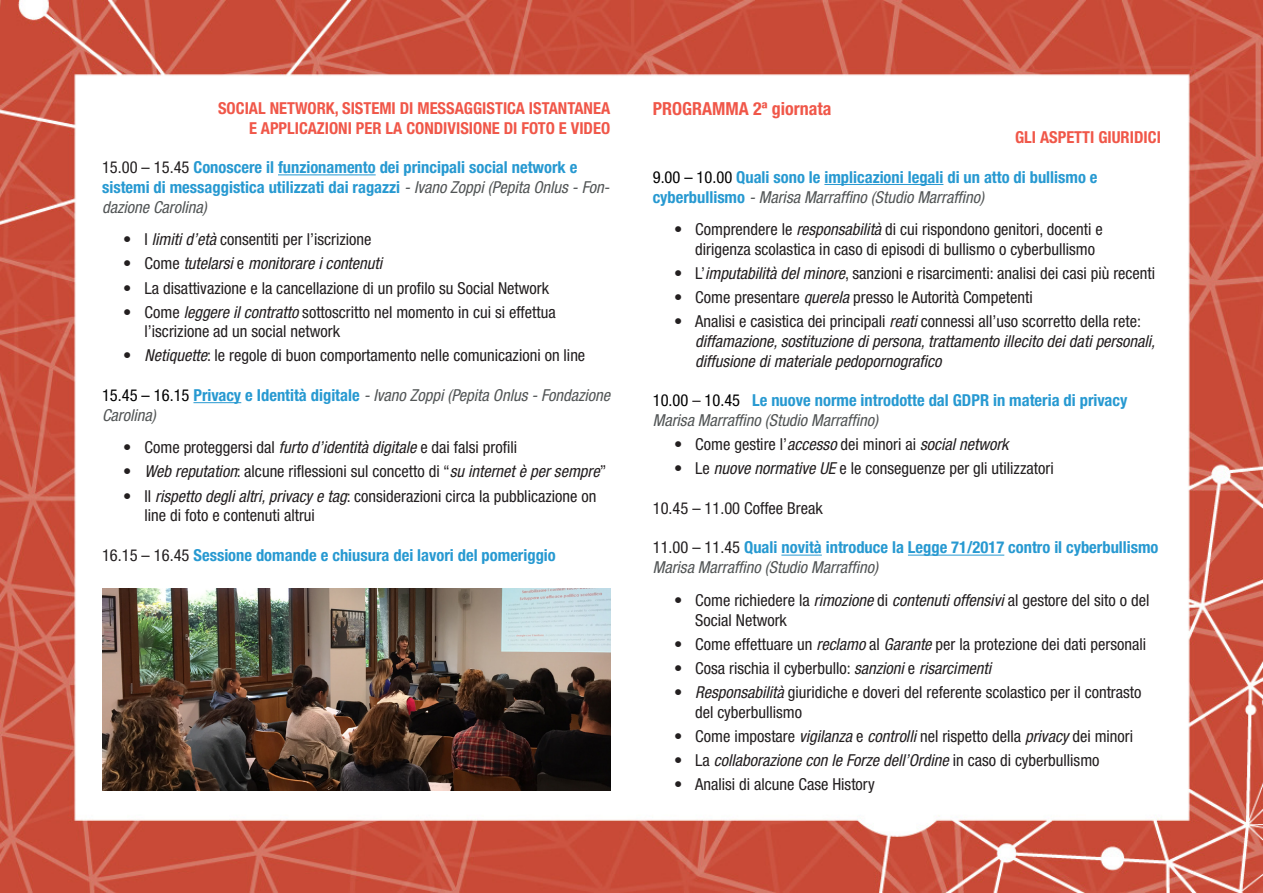
<style>
.page{position:relative;width:1263px;height:893px;background:#fff}
.page>*{position:absolute;margin:0;border:0;box-sizing:border-box;transform-origin:0 0}
.t1{font:700 condensed 18px "Helvetica Neue LT Std";color:#f05749}
.t2{font:condensed 16.5px/19.8px "Helvetica Neue LT Std";color:#231f20}
.t3{font:700 condensed 16.5px/19.8px "Helvetica Neue LT Std";color:#2799d1}
.t4{font:italic condensed 16.5px/19.8px "Helvetica Neue LT Std";color:#231f20}
.t5{font:italic condensed 16.5px/19.8px "Helvetica Neue LT Std";color:#525556}
.t6{font:700 condensed 16.5px "Helvetica Neue LT Std";color:#f05749}
.s1{font-weight:400;color:#231f20}
.s2{font-weight:400;font-style:italic;color:#525556}
.s3{font-style:italic}
.s4{font-style:normal}
.s5{font-style:normal;color:#000}
.s6{font-weight:700;font-style:normal;color:#2799d1}
.s7{font-weight:400;color:#000}
</style>
<div class="page">
<img style="left:0;top:0;width:1263px;height:893px">
<hr style="left:278px;top:174px;width:98px;height:1px;background:#2799d1">
<hr style="left:193px;top:402px;width:48px;height:1px;background:#2799d1">
<hr style="left:824px;top:184px;width:119px;height:1px;background:#2799d1">
<hr style="left:781px;top:555px;width:41px;height:1px;background:#2799d1">
<hr style="left:908px;top:555px;width:96px;height:1px;background:#2799d1">
<img style="left:102px;top:589px;width:508px;height:202px">
<p class="t6" style="left:218px;top:98px;width:394px">SOCIAL NETWORK, SISTEMI DI MESSAGGISTICA ISTANTANEA</p>
<p class="t6" style="left:249px;top:118px;width:363px">E APPLICAZIONI PER LA CONDIVISIONE DI FOTO E VIDEO</p>
<p class="t3" style="left:102px;top:157px;width:509px"><span class="s1">15.00 – 15.45</span> Conoscere il funzionamento dei principali social network e sistemi di messaggistica utilizzati dai ragazzi <span class="s2">- Ivano Zoppi (Pepita Onlus - Fon&shy;dazione Carolina)</span></p>
<p class="t2" style="left:123px;top:230px;width:250px">• I <span class="s3">limiti d’età</span> consentiti per l’iscrizione</p>
<p class="t4" style="left:123px;top:254px;width:260px"><span class="s4">• Come</span> tutelarsi <span class="s4">e</span> monitorare i contenuti</p>
<p class="t2" style="left:123px;top:278px;width:427px">• La disattivazione e la cancellazione di un profilo su Social Network</p>
<p class="t2" style="left:145px;top:302px;width:413px;text-indent:-21px">• Come <span class="s3">leggere il contratto</span> sottoscritto nel momento in cui si effettua l’iscrizione ad un social network</p>
<p class="t2" style="left:123px;top:346px;width:463px">• <span class="s3">Netiquette</span>: le regole di buon comportamento nelle comunicazioni on line</p>
<p class="t5" style="left:102px;top:386px;width:510px"><span class="s5">15.45 – 16.15</span> <span class="s6">Privacy e Identità digitale</span> - Ivano Zoppi (Pepita Onlus - Fondazione<br>Carolina)</p>
<p class="t2" style="left:123px;top:438px;width:395px">• Come proteggersi dal <span class="s3">furto d’identità digitale</span> e dai falsi profili</p>
<p class="t2" style="left:123px;top:462px;width:485px">• <span class="s3">Web reputation</span>: alcune riflessioni sul concetto di “<span class="s3">su internet è per sempre</span>”</p>
<p class="t2" style="left:145px;top:486px;width:453px;text-indent:-21px">• Il <span class="s3">rispetto degli altri, privacy e tag</span>: considerazioni circa la pubblicazione on line di foto e contenuti altrui</p>
<p class="t3" style="left:102px;top:545px;width:455px"><span class="s1">16.15 – 16.45</span> Sessione domande e chiusura dei lavori del pomeriggio</p>
<p class="t1" style="left:653px;top:98px;width:180px">PROGRAMMA 2ª giornata</p>
<p class="t6" style="left:1015px;top:127px;width:147px">GLI ASPETTI GIURIDICI</p>
<p class="t3" style="left:653px;top:167px;width:446px"><span class="s7">9.00 – 10.00</span> Quali sono le implicazioni legali di un atto di bullismo e cyberbullismo <span class="s2">- Marisa Marraffino (Studio Marraffino)</span></p>
<p class="t2" style="left:695px;top:219px;width:409px;text-indent:-21px">• Comprendere le <span class="s3">responsabilità</span> di cui rispondono genitori, docenti e dirigenza scolastica in caso di episodi di bullismo o cyberbullismo</p>
<p class="t2" style="left:674px;top:263px;width:483px">• L’<span class="s3">imputabilità del minore</span>, sanzioni e risarcimenti: analisi dei casi più recenti</p>
<p class="t2" style="left:674px;top:287px;width:360px">• Come presentare <span class="s3">querela</span> presso le Autorità Competenti</p>
<p class="t4" style="left:695px;top:312px;width:461px;text-indent:-21px"><span class="s4">• Analisi e casistica dei principali</span> reati <span class="s4">connessi all’uso scorretto deIla rete: </span>diffamazione, sostituzione di persona, trattamento illecito dei dati personali, diffusione di materiale pedopornografico</p>
<p class="t3" style="left:653px;top:390px;width:476px"><span class="s7">10.00</span> <span class="s1">–</span> <span class="s7">10.45</span> Le nuove norme introdotte dal GDPR in materia di privacy</p>
<p class="t5" style="left:653px;top:411px;width:227px">Marisa Marraffino (Studio Marraffino)</p>
<p class="t2" style="left:674px;top:434px;width:336px">• Come gestire l’<span class="s3">accesso</span> dei minori ai <span class="s3">social network</span></p>
<p class="t2" style="left:674px;top:458px;width:381px">• Le <span class="s3">nuove normative UE</span> e le conseguenze per gli utilizzatori</p>
<p class="t2" style="left:653px;top:498px;width:171px">10.45 – 11.00 Coffee Break</p>
<p class="t3" style="left:653px;top:537px;width:507px"><span class="s1">11.00 – 11.45</span> Quali novità introduce la Legge 71/2017 contro il cyberbullismo<br><span class="s2">Marisa Marraffino (Studio Marraffino)</span></p>
<p class="t2" style="left:695px;top:590px;width:456px;text-indent:-21px">• Come richiedere la <span class="s3">rimozione</span> di <span class="s3">contenuti offensivi</span> al gestore del sito o del<br>Social Network</p>
<p class="t2" style="left:674px;top:634px;width:474px">• Come effettuare un <span class="s3">reclamo</span> al <span class="s3">Garante</span> per la protezione dei dati personali</p>
<p class="t2" style="left:674px;top:658px;width:319px">• Cosa rischia il cyberbullo: <span class="s3">sanzioni</span> e <span class="s3">risarcimenti</span></p>
<p class="t2" style="left:695px;top:682px;width:448px;text-indent:-21px">• <span class="s3">Responsabilità</span> giuridiche e doveri del referente scolastico per il contrasto del cyberbullismo</p>
<p class="t2" style="left:674px;top:726px;width:461px">• Come impostare <span class="s3">vigilanza</span> e <span class="s3">controlli</span> nel rispetto della <span class="s3">privacy</span> dei minori</p>
<p class="t4" style="left:674px;top:750px;width:427px"><span class="s4">• La</span> collaborazione con le Forze dell’Ordine <span class="s4">in caso di cyberbullismo</span></p>
<p class="t2" style="left:674px;top:774px;width:202px">• Analisi di alcune Case History</p>
</div>
